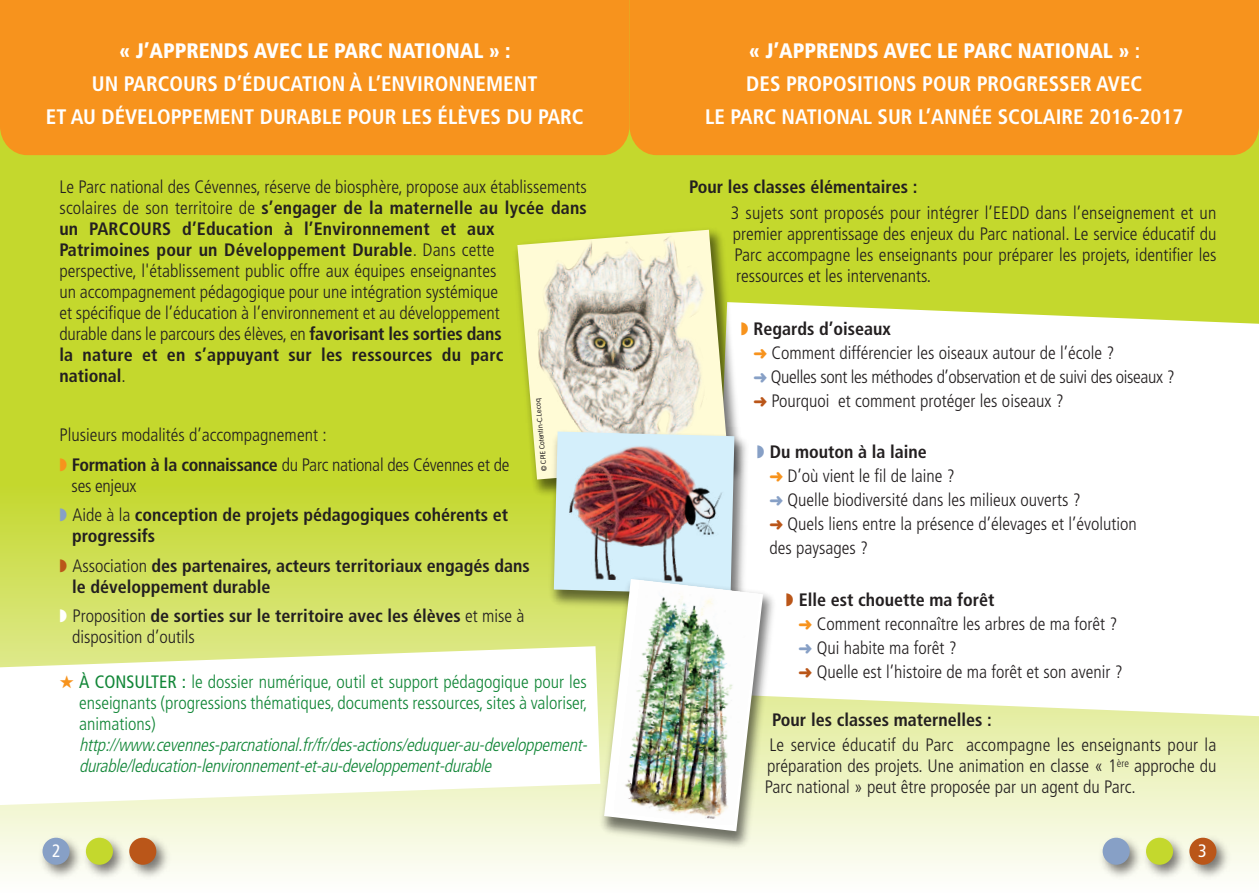
<style>
.page{position:relative;width:1259px;height:893px;background:#c4d82d}
.page>*{position:absolute;margin:0;border:0;box-sizing:border-box;transform-origin:0 0}
.t1{font:700 condensed 21px/33px "Frutiger LT Std";color:#fff;text-align:center}
.t2{font:900 condensed 21px "Frutiger LT Std";color:#fff}
.t3{font:300 condensed 18px/21px "Frutiger LT Std";color:#231f20}
.t4{font:700 condensed 18px/29.5px "Frutiger LT Std";color:#231f20}
.t5{font:300 condensed 18px/21px "Frutiger LT Std";color:#118637;text-align:justify}
.t6{font:italic 300 condensed 18px/21px "Frutiger LT Std";color:#118637}
.t7{font:condensed 18px "Frutiger LT Std";color:#fff}
.t8{font:300 7.2px "VAG Rounded";color:#231f20}
.s1{font-weight:700}
.s2{color:#f7931d}
.s3{font-weight:300}
.s4{color:#87a0c6}
.s5{color:#ba5619}
.s6{color:#fff}
.s7{font-weight:400}
.s8{font-weight:900}
</style>
<div class="page">
<svg style="left:0;top:504px;width:1259px;height:389px;background:#e6eea9"></svg>
<svg style="left:0;top:646px;width:554px;height:159px;background:#fbfcf3"></svg>
<div style="left:751px;top:303px;width:508px;height:413px;background:#fff"></div>
<div style="left:629px;top:0;width:630px;height:155px;background:#f7931d"></div>
<div style="left:0;top:0;width:629px;height:155px;background:#f7931d"></div>
<img style="left:1095px;top:832px;width:139px;height:51px">
<div style="left:1102px;top:838px;width:27px;height:27px;background:#87a0c6;border-radius:50%"></div>
<div style="left:1146px;top:838px;width:27px;height:27px;background:#c4d82d;border-radius:50%"></div>
<div style="left:1189px;top:838px;width:27px;height:27px;background:#ba5619;border-radius:50%"></div>
<img style="left:36px;top:832px;width:139px;height:51px">
<div style="left:43px;top:838px;width:27px;height:27px;background:#87a0c6;border-radius:50%"></div>
<div style="left:86px;top:838px;width:27px;height:27px;background:#c4d82d;border-radius:50%"></div>
<div style="left:129px;top:838px;width:27px;height:27px;background:#ba5619;border-radius:50%"></div>
<img style="left:515px;top:229px;width:236px;height:265px">
<svg style="left:517px;top:230px;width:211px;height:249px"></svg>
<img style="left:520px;top:230px;width:204px;height:249px">
<img style="left:543px;top:423px;width:213px;height:193px">
<img style="left:592px;top:568px;width:193px;height:287px">
<img style="left:554px;top:432px;width:209px;height:399px">
<img style="left:614px;top:580px;width:145px;height:244px">
<p class="t2" style="left:119px;top:43px;width:393px">« J’APPRENDS AVEC LE PARC NATIONAL » :</p>
<p class="t1" style="left:46px;top:69px;width:539px">UN PARCOURS D’ÉDUCATION À L’ENVIRONNEMENT<br>ET AU DÉVELOPPEMENT DURABLE POUR LES ÉLÈVES DU PARC</p>
<p class="t3" style="left:59px;top:178px;width:529px">Le Parc national des Cévennes, réserve de biosphère, propose aux établissements scolaires de son territoire de <span class="s1">s’engager de la maternelle au lycée dans un PARCOURS d’Education à l’Environnement et aux Patrimoines pour un Développement Durable</span>. Dans cette<br>perspective, l'établissement public offre aux équipes enseignantes<br>un accompagnement pédagogique pour une intégration systémique<br>et spécifique de l’éducation à l’environnement et au développement<br>durable dans le parcours des élèves, en <span class="s1">favorisant les sorties dans<br>la nature et en s’appuyant sur les ressources du parc<br>national</span>.</p>
<p class="t8" style="left:541px;top:472px;width:75px;rotate:-95deg">© CP EI Co et nt ni -C.Lecoq</p>
<p class="t3" style="left:60px;top:422px;width:451px;line-height:29.5px">Plusieurs modalités d’accompagnement :<br><span class="s2">◗</span> <span class="s1">Formation à la connaissance</span> du Parc national des Cévennes et de</p>
<p class="t4" style="left:60px;top:472px;width:450px;text-indent:12px"><span class="s3">ses enjeux<br></span><span class="s4">◗</span> <span class="s3">Aide à la</span> conception de projets pédagogiques cohérents et</p>
<p class="t4" style="left:60px;top:523px;width:472px;text-indent:13px">progressifs<br><span class="s5">◗</span> <span class="s3">Association</span> des partenaires, acteurs territoriaux engagés dans</p>
<p class="t4" style="left:60px;top:573px;width:466px;text-indent:13px">le développement durable<br><span class="s6">◗</span> <span class="s3">Proposition</span> de sorties sur le territoire avec les élèves <span class="s3">et mise à</span></p>
<p class="t3" style="left:72px;top:628px;width:124px">disposition d’outils</p>
<p class="t5" style="left:79px;top:672px;width:510px;text-indent:-20px"><span class="s2">★</span> <span class="s7">À CONSULTER :</span> le dossier numérique, outil et support pédagogique pour les enseignants (progressions thématiques, documents ressources, sites à valoriser, animations)</p>
<p class="t6" style="left:79px;top:735px;width:513px">http://www.cevennes-parcnational.fr/fr/des-actions/eduquer-au-developpement&shy;durable/leducation-lenvironnement-et-au-developpement-durable</p>
<p class="t1" style="left:705px;top:36px;width:479px"><span class="s8">« J’APPRENDS AVEC LE PARC NATIONAL »</span> :<br>DES PROPOSITIONS POUR PROGRESSER AVEC<br>LE PARC NATIONAL SUR L’ANNÉE SCOLAIRE 2016-2017</p>
<p class="t4" style="left:689px;top:174px;width:230px">Pour les classes élémentaires :</p>
<p class="t3" style="left:731px;top:203px;width:487px;text-align:justify">3 sujets sont proposés pour intégrer l’EEDD dans l’enseignement et un premier apprentissage des enjeux du Parc national. Le service éducatif du Parc accompagne les enseignants pour préparer les projets, identifier les ressources et les intervenants.</p>
<p class="t3" style="left:753px;top:318px;width:423px;line-height:24px;text-indent:-13px"><span class="s2">◗</span> <span class="s1">Regards d’oiseaux<br></span><span class="s2">➜</span> Comment différencier les oiseaux autour de l’école ?<br><span class="s4">➜</span> Quelles sont les méthodes d’observation et de suivi des oiseaux ? <span class="s5">➜</span> Pourquoi et comment protéger les oiseaux ?</p>
<p class="t3" style="left:769px;top:442px;width:369px;line-height:24px;text-indent:-13px"><span class="s4">◗</span> <span class="s1">Du mouton à la laine<br></span><span class="s2">➜</span> D’où vient le fil de laine ?<br><span class="s4">➜</span> Quelle biodiversité dans les milieux ouverts ?<br><span class="s5">➜</span> Quels liens entre la présence d’élevages et l’évolution des paysages ?</p>
<p class="t3" style="left:798px;top:589px;width:326px;line-height:24px;text-indent:-13px"><span class="s5">◗</span> <span class="s1">Elle est chouette ma forêt<br></span><span class="s2">➜</span> Comment reconnaître les arbres de ma forêt ? <span class="s4">➜</span> Qui habite ma forêt ?<br><span class="s5">➜</span> Quelle est l’histoire de ma forêt et son avenir ?</p>
<p class="t4" style="left:772px;top:707px;width:221px">Pour les classes maternelles :</p>
<p class="t3" style="left:764px;top:736px;width:453px;text-align:justify">Le service éducatif du Parc accompagne les enseignants pour la préparation des projets. Une animation en classe « 1<sup>ère</sup> approche du Parc national » peut être proposée par un agent du Parc.</p>
<p class="t7" style="left:52px;top:843px;width:10px">2</p>
<p class="t7" style="left:1198px;top:843px;width:10px">3</p>
</div>
